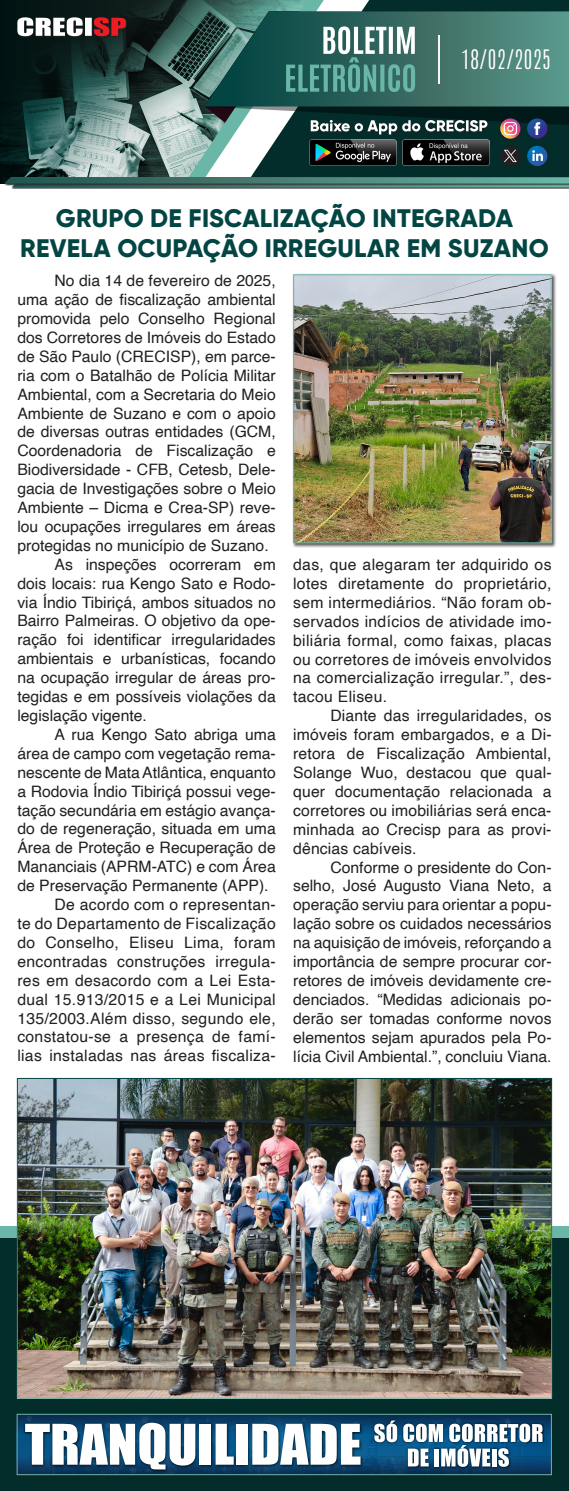
<style>
.page{position:relative;width:569px;height:1491px;background:#fff}
.page>*{position:absolute;margin:0;border:0;box-sizing:border-box;transform-origin:0 0}
.t1{font:800 25.38px/30.4px "Gilroy";letter-spacing:.01em;color:#034543;text-align:center}
.t2{font:22.75px "Antonio";color:#fff}
.t3{font:15.75px/18.9px "Helvetica";color:#231f20;text-align:justify}
.t4{font:15.75px "Helvetica";letter-spacing:.02em;color:#231f20}
</style>
<div class="page">
<svg style="left:0;top:0;width:184px;height:184px;background:#3c5452"></svg>
<svg style="left:184px;top:0;width:17px;height:177px;background:#698781"></svg>
<svg style="left:201px;top:0;width:45px;height:177px"></svg>
<svg style="left:246px;top:0;width:323px;height:177px;background:#2d5250"></svg>
<svg style="left:204px;top:106px;width:365px;height:19px;background:#2f4847"></svg>
<svg style="left:204px;top:11px;width:365px;height:95px;background:#3b7269"></svg>
<hr style="left:438px;top:35px;width:1px;height:48px;background:#f5f5f5">
<svg style="left:286px;top:26px;width:129px;height:66px;background:#578a83"></svg>
<div style="left:17px;top:17px;width:111px;height:21px;background:#231f20;opacity:.75"></div>
<svg style="left:17px;top:17px;width:109px;height:19px"></svg>
<div style="left:11px;top:181px;width:558px;height:8px;background:#231f20;opacity:.75"></div>
<svg style="left:4px;top:177px;width:565px;height:10px;background:#43776f"></svg>
<img style="left:403px;top:140px;width:87px;height:25px">
<img style="left:309px;top:140px;width:88px;height:26px">
<div style="left:500px;top:118px;width:22px;height:23px;background:#231f20;opacity:.75"></div>
<svg style="left:500px;top:118px;width:20px;height:21px"></svg>
<svg style="left:503px;top:122px;width:14px;height:13px"></svg>
<div style="left:527px;top:118px;width:22px;height:23px;background:#231f20;opacity:.75"></div>
<svg style="left:527px;top:118px;width:20px;height:21px"></svg>
<svg style="left:534px;top:122px;width:6px;height:13px"></svg>
<div style="left:527px;top:146px;width:22px;height:22px;background:#231f20;opacity:.75"></div>
<svg style="left:527px;top:146px;width:20px;height:20px"></svg>
<svg style="left:532px;top:150px;width:11px;height:11px"></svg>
<div style="left:310px;top:120px;width:179px;height:16px;background:#231f20;opacity:.75"></div>
<svg style="left:311px;top:120px;width:176px;height:14px"></svg>
<div style="left:500px;top:146px;width:22px;height:22px;background:#231f20;opacity:.75"></div>
<div style="left:500px;top:146px;width:20px;height:20px;background:#241f21;border-radius:50%"></div>
<svg style="left:504px;top:150px;width:13px;height:12px"></svg>
<div style="left:292px;top:273px;width:264px;height:275px;background:#231f20;opacity:.75"></div>
<img style="left:295px;top:276px;width:254px;height:265px">
<div style="left:293px;top:274px;width:258px;height:269px;border:1px solid #6ab7a8"></div>
<div style="left:0;top:1238px;width:569px;height:253px;background:#022d2b"></div>
<img style="left:19px;top:1080px;width:531px;height:316px">
<div style="left:16px;top:1413px;width:537px;height:64px;background:#231f20;opacity:.75"></div>
<div style="left:17px;top:1413px;width:535px;height:62px;border:1px solid #6ab7a8"></div>
<h2 class="t2" style="left:461px;top:43px;width:92px">18/02/2025</h2>
<h1 class="t1" style="left:20px;top:202px;width:530px">GRUPO DE FISCALIZAÇÃO INTEGRADA<br>REVELA OCUPAÇÃO IRREGULAR EM SUZANO</h1>
<p class="t3" style="left:55px;top:272px;width:223px">No dia 14 de fevereiro de 2025,</p>
<p class="t3" style="left:17px;top:291px;width:260px">uma ação de fiscalização ambiental</p>
<p class="t3" style="left:17px;top:309px;width:260px">promovida pelo Conselho Regional</p>
<p class="t3" style="left:17px;top:328px;width:260px">dos Corretores de Imóveis do Estado</p>
<p class="t3" style="left:17px;top:347px;width:260px">de São Paulo (CRECISP), em parce-</p>
<p class="t3" style="left:17px;top:366px;width:260px">ria com o Batalhão de Polícia Militar</p>
<p class="t3" style="left:17px;top:385px;width:260px">Ambiental, com a Secretaria do Meio</p>
<p class="t3" style="left:17px;top:404px;width:260px">Ambiente de Suzano e com o apoio</p>
<p class="t3" style="left:17px;top:423px;width:260px">de diversas outras entidades (GCM,</p>
<p class="t3" style="left:17px;top:442px;width:260px">Coordenadoria de Fiscalização e</p>
<p class="t3" style="left:17px;top:461px;width:260px">Biodiversidade - CFB, Cetesb, Dele-</p>
<p class="t3" style="left:17px;top:480px;width:260px">gacia de Investigações sobre o Meio</p>
<p class="t3" style="left:17px;top:498px;width:260px">Ambiente – Dicma e Crea-SP) reve-</p>
<p class="t3" style="left:17px;top:517px;width:260px">lou ocupações irregulares em áreas</p>
<p class="t3" style="left:17px;top:536px;width:253px">protegidas no município de Suzano.</p>
<p class="t3" style="left:55px;top:555px;width:223px">As inspeções ocorreram em</p>
<p class="t3" style="left:17px;top:574px;width:260px">dois locais: rua Kengo Sato e Rodo-</p>
<p class="t3" style="left:17px;top:593px;width:260px">via Índio Tibiriçá, ambos situados no</p>
<p class="t3" style="left:17px;top:612px;width:260px">Bairro Palmeiras. O objetivo da ope-</p>
<p class="t3" style="left:17px;top:631px;width:260px">ração foi identificar irregularidades</p>
<p class="t3" style="left:17px;top:650px;width:260px">ambientais e urbanísticas, focando</p>
<p class="t3" style="left:17px;top:669px;width:260px">na ocupação irregular de áreas pro-</p>
<p class="t3" style="left:17px;top:687px;width:260px">tegidas e em possíveis violações da</p>
<p class="t3" style="left:17px;top:706px;width:131px">legislação vigente.</p>
<p class="t3" style="left:55px;top:725px;width:223px">A rua Kengo Sato abriga uma</p>
<p class="t3" style="left:17px;top:744px;width:260px">área de campo com vegetação rema-</p>
<p class="t3" style="left:17px;top:763px;width:260px">nescente de Mata Atlântica, enquanto</p>
<p class="t3" style="left:17px;top:782px;width:260px">a Rodovia Índio Tibiriçá possui vege-</p>
<p class="t3" style="left:17px;top:801px;width:260px">tação secundária em estágio avança-</p>
<p class="t3" style="left:17px;top:820px;width:260px">do de regeneração, situada em uma</p>
<p class="t3" style="left:17px;top:839px;width:260px">Área de Proteção e Recuperação de</p>
<p class="t3" style="left:17px;top:858px;width:260px">Mananciais (APRM-ATC) e com Área</p>
<p class="t3" style="left:17px;top:876px;width:253px">de Preservação Permanente (APP).</p>
<p class="t4" style="left:55px;top:892px;width:223px">De acordo com o representan-</p>
<p class="t4" style="left:17px;top:911px;width:260px">te do Departamento de Fiscalização</p>
<p class="t4" style="left:17px;top:930px;width:260px">do Conselho, Eliseu Lima, foram</p>
<p class="t4" style="left:17px;top:949px;width:260px">encontradas construções irregula-</p>
<p class="t4" style="left:17px;top:968px;width:260px">res em desacordo com a Lei Esta-</p>
<p class="t4" style="left:17px;top:987px;width:260px">dual 15.913/2015 e a Lei Municipal</p>
<p class="t4" style="left:17px;top:1006px;width:260px">135/2003.Além disso, segundo ele,</p>
<p class="t4" style="left:17px;top:1024px;width:260px">constatou-se a presença de famí-</p>
<p class="t4" style="left:17px;top:1043px;width:260px">lias instaladas nas áreas fiscaliza-</p>
<p class="t3" style="left:293px;top:555px;width:260px">das, que alegaram ter adquirido os lotes diretamente do proprietário, sem intermediários. “Não foram ob&shy;servados indícios de atividade imo&shy;biliária formal, como faixas, placas ou corretores de imóveis envolvidos na comercialização irregular.”, des&shy;tacou Eliseu.</p>
<p class="t3" style="left:293px;top:707px;width:260px;text-indent:37px">Diante das irregularidades, os imóveis foram embargados, e a Di&shy;retora de Fiscalização Ambiental, Solange Wuo, destacou que qual&shy;quer documentação relacionada a corretores ou imobiliárias será enca&shy;minhada ao Crecisp para as provi&shy;dências cabíveis.</p>
<p class="t3" style="left:293px;top:858px;width:260px;text-indent:37px">Conforme o presidente do Con&shy;selho, José Augusto Viana Neto, a operação serviu para orientar a popu&shy;lação sobre os cuidados necessários na aquisição de imóveis, reforçando a importância de sempre procurar cor&shy;retores de imóveis devidamente cre&shy;denciados. “Medidas adicionais po&shy;derão ser tomadas conforme novos elementos sejam apurados pela Po&shy;lícia Civil Ambiental.”, concluiu Viana.</p>
</div>
